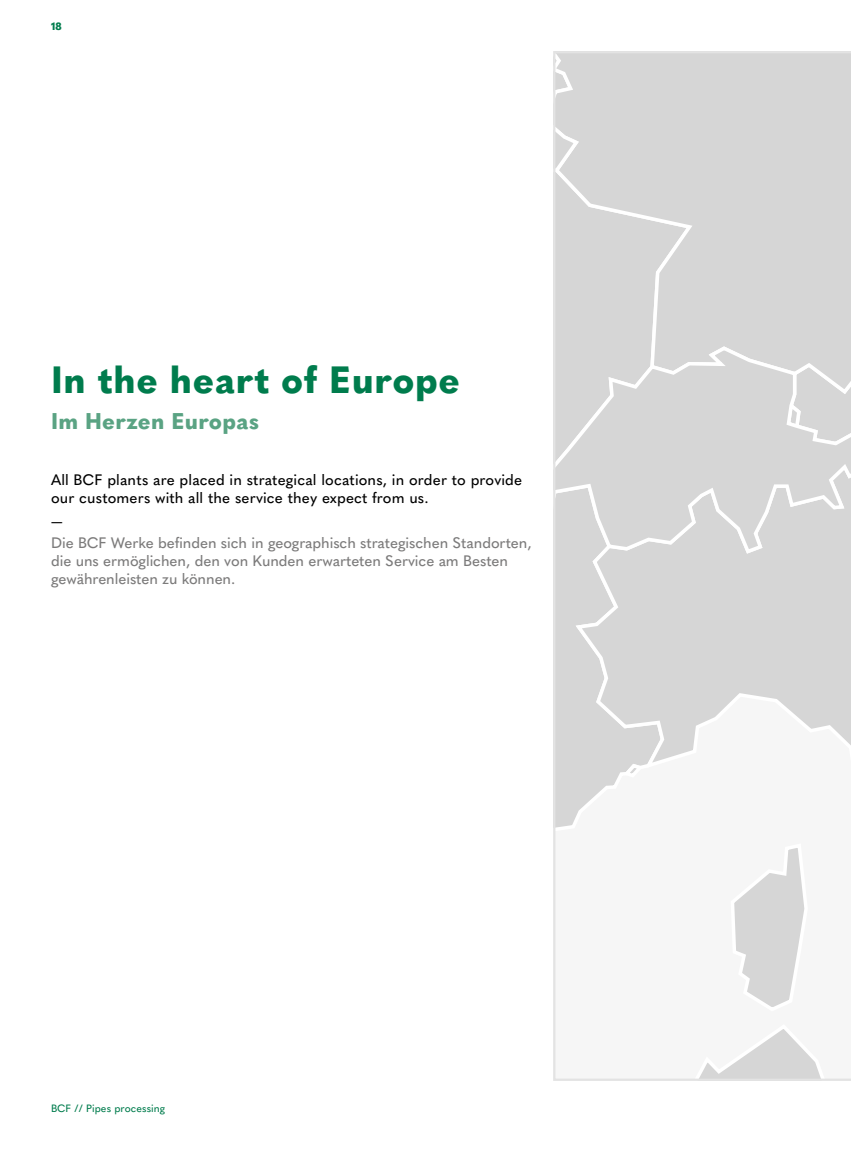
<style>
.page{position:relative;width:851px;height:1149px;background:#fff}
.page>*{position:absolute;margin:0;border:0;box-sizing:border-box;transform-origin:0 0}
.t1{font:800 37.5px "Quasimoda";letter-spacing:.02em;color:#007c4d}
.t2{font:800 22.5px "Quasimoda";letter-spacing:.015em;color:#5aa383}
.t3{font:500 15px/18px "Quasimoda";letter-spacing:-.005em;color:#7c7b7b}
.t4{font:500 15px/18px "Quasimoda";letter-spacing:.01em;color:#000}
.t5{font:500 10.5px "Quasimoda";letter-spacing:.005em;color:#007c4d}
.t6{font:800 10.5px "Quasimoda";color:#007c4d}
</style>
<div class="page">
<svg style="left:553px;top:51px;width:297px;height:1029px"></svg>
<p class="t6" style="left:51px;top:18px;width:12px">18</p>
<h1 class="t1" style="left:51px;top:350px;width:410px">In the heart of Europe</h1>
<h2 class="t2" style="left:51px;top:403px;width:209px">Im Herzen Europas</h2>
<p class="t4" style="left:51px;top:470px;width:472px">All BCF plants are placed in strategical locations, in order to provide our customers with all the service they expect from us.</p>
<p class="t4" style="left:51px;top:510px;width:13px">—</p>
<p class="t3" style="left:51px;top:532px;width:482px">Die BCF Werke befinden sich in geographisch strategischen Standorten, die uns ermöglichen, den von Kunden erwarteten Service am Besten gewährenleisten zu können.</p>
<p class="t5" style="left:51px;top:1099px;width:116px">BCF // Pipes processing</p>
</div>
